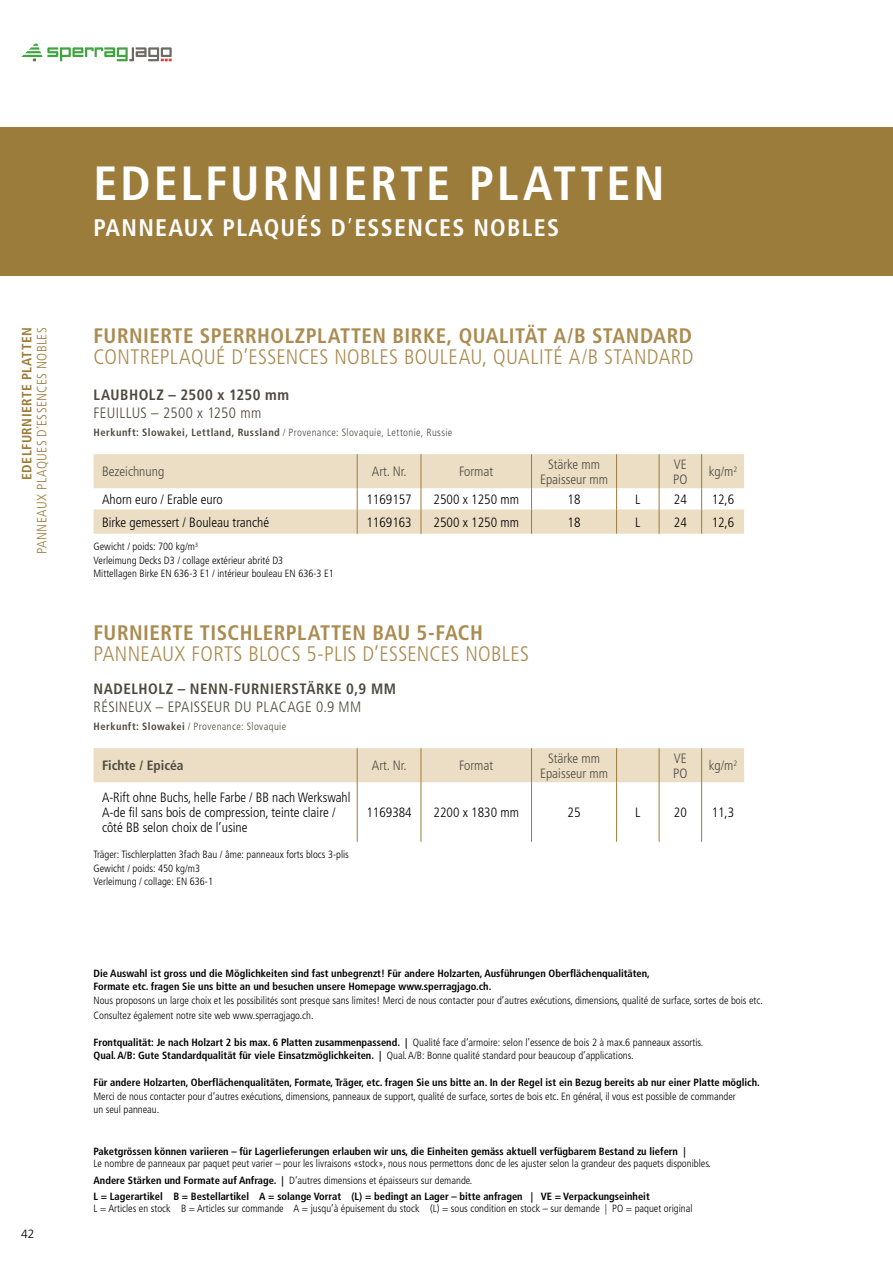
<style>
.page{position:relative;width:893px;height:1263px;background:#fff}
.page>*{position:absolute;margin:0;border:0;box-sizing:border-box;transform-origin:0 0}
.t1{font:700 condensed 48px "Frutiger LT Pro";letter-spacing:.065em;color:#fff}
.t2{font:700 condensed 24px "Frutiger LT Pro";letter-spacing:.055em;color:#fff}
.t3{font:300 condensed 21px "Frutiger LT Pro";letter-spacing:.015em;color:#aa8b50}
.t4{font:700 condensed 21px "Frutiger LT Pro";letter-spacing:.02em;color:#aa8b50}
.t5{font:700 condensed 15px "Frutiger LT Pro";letter-spacing:.03em;color:#4e4a40}
.t6{font:300 condensed 15px "Frutiger LT Pro";letter-spacing:.025em;color:#4e4a40}
.t7{font:300 condensed 13.5px/15px "Frutiger LT Pro";color:#000}
.t8{font:300 condensed 13.5px/15px "Frutiger LT Pro";color:#4e4a40;text-align:center}
.t9{font:300 condensed 13.5px "Frutiger LT Pro";letter-spacing:.03em;color:#9c7c3b}
.t10{font:700 condensed 13.5px "Frutiger LT Pro";letter-spacing:.035em;color:#9c7c3b}
.t11{font:700 condensed 13.5px "Frutiger LT Pro";color:#4e4a40}
.t12{font:300 12px "Frutiger LT Pro";color:#000}
.t13{font:300 condensed 10.5px/13.5px "Frutiger LT Pro";color:#000}
.t14{font:700 condensed 10.5px/13.5px "Frutiger LT Pro";color:#000}
.t15{font:300 condensed 10.5px "Frutiger LT Pro";letter-spacing:.035em;color:#4e4a40}
.s1{font-weight:300}
.s2{font-weight:700}
</style>
<div class="page">
<svg style="left:21px;top:44px;width:151px;height:17px"></svg>
<div style="left:0;top:128px;width:893px;height:148px;background:#9c7c3b"></div>
<svg style="left:94px;top:454px;width:650px;height:80px"></svg>
<div style="left:94px;top:748px;width:650px;height:34px;background:#ebdec5"></div>
<hr style="left:701px;top:782px;width:1px;height:60px;background:#9c7c3b">
<hr style="left:701px;top:748px;width:1px;height:34px;background:#9c7c3b">
<hr style="left:357px;top:748px;width:1px;height:34px;background:#9c7c3b">
<hr style="left:421px;top:748px;width:1px;height:34px;background:#9c7c3b">
<hr style="left:531px;top:748px;width:1px;height:34px;background:#9c7c3b">
<hr style="left:616px;top:748px;width:1px;height:34px;background:#9c7c3b">
<hr style="left:659px;top:748px;width:1px;height:34px;background:#9c7c3b">
<hr style="left:357px;top:782px;width:1px;height:60px;background:#9c7c3b">
<hr style="left:421px;top:782px;width:1px;height:60px;background:#9c7c3b">
<hr style="left:531px;top:782px;width:1px;height:60px;background:#9c7c3b">
<hr style="left:616px;top:782px;width:1px;height:60px;background:#9c7c3b">
<hr style="left:659px;top:782px;width:1px;height:60px;background:#9c7c3b">
<p class="t10" style="left:19px;top:480px;width:154px;rotate:-90deg">EDELFURNIERTE PLATTEN</p>
<p class="t9" style="left:34px;top:554px;width:228px;rotate:-90deg">PANNEAUX PLAQUES D´ESSENCES NOBLES</p>
<p class="t12" style="left:21px;top:1227px;width:15px">42</p>
<h1 class="t1" style="left:94px;top:155px;width:572px">EDELFURNIERTE PLATTEN</h1>
<h2 class="t2" style="left:94px;top:213px;width:467px">PANNEAUX PLAQUÉS D<span class="s1">’</span>ESSENCES NOBLES</h2>
<h3 class="t4" style="left:94px;top:323px;width:600px">FURNIERTE SPERRHOLZPLATTEN BIRKE, QUALITÄT A/B STANDARD</h3>
<h3 class="t3" style="left:94px;top:345px;width:601px">CONTREPLAQUÉ D’ESSENCES NOBLES BOULEAU, QUALITÉ A/B STANDARD</h3>
<h3 class="t5" style="left:94px;top:386px;width:197px">LAUBHOLZ – 2500 x 1250 mm</h3>
<h3 class="t6" style="left:94px;top:404px;width:169px">FEUILLUS – 2500 x 1250 mm</h3>
<p class="t15" style="left:94px;top:427px;width:360px"><span class="s2">Herkunft: Slowakei, Lettland, Russland</span> / Provenance: Slovaquie, Lettonie, Russie</p>
<p class="t8" style="left:102px;top:464px;width:64px">Bezeichnung</p>
<p class="t8" style="left:372px;top:464px;width:36px">Art. Nr.</p>
<p class="t8" style="left:459px;top:464px;width:36px">Format</p>
<p class="t8" style="left:540px;top:457px;width:70px">Stärke mm<br>Epaisseur mm</p>
<p class="t8" style="left:673px;top:457px;width:16px;text-align:left">VE<br>PO</p>
<p class="t8" style="left:709px;top:464px;width:30px">kg/m<sup>2</sup></p>
<p class="t7" style="left:102px;top:492px;width:122px">Ahorn euro / Erable euro</p>
<p class="t7" style="left:366px;top:492px;width:47px">1169157</p>
<p class="t7" style="left:434px;top:492px;width:87px">2500 x 1250 mm</p>
<p class="t7" style="left:568px;top:492px;width:14px">18</p>
<p class="t7" style="left:635px;top:492px;width:7px">L</p>
<p class="t7" style="left:674px;top:492px;width:14px">24</p>
<p class="t7" style="left:712px;top:492px;width:24px">12,6</p>
<p class="t7" style="left:102px;top:515px;width:169px">Birke gemessert / Bouleau tranché</p>
<p class="t7" style="left:366px;top:515px;width:47px">1169163</p>
<p class="t7" style="left:434px;top:515px;width:87px">2500 x 1250 mm</p>
<p class="t7" style="left:568px;top:515px;width:14px">18</p>
<p class="t7" style="left:635px;top:515px;width:7px">L</p>
<p class="t7" style="left:674px;top:515px;width:14px">24</p>
<p class="t7" style="left:712px;top:515px;width:24px">12,6</p>
<p class="t13" style="left:94px;top:540px;width:242px">Gewicht / poids: 700 kg/m<sup>3<br></sup>Verleimung Decks D3 / collage extérieur abrité D3<br>Mittellagen Birke EN 636-3 E1 / intérieur bouleau EN 636-3 E1</p>
<h3 class="t4" style="left:94px;top:620px;width:391px">FURNIERTE TISCHLERPLATTEN BAU 5-FACH</h3>
<h3 class="t3" style="left:94px;top:642px;width:437px">PANNEAUX FORTS BLOCS 5-PLIS D’ESSENCES NOBLES</h3>
<h3 class="t5" style="left:94px;top:680px;width:304px">NADELHOLZ – NENN-FURNIERSTÄRKE 0,9 MM</h3>
<h3 class="t6" style="left:94px;top:698px;width:269px">RÉSINEUX – EPAISSEUR DU PLACAGE 0.9 MM</h3>
<p class="t15" style="left:94px;top:720px;width:194px"><span class="s2">Herkunft: Slowakei</span> / Provenance: Slovaquie</p>
<p class="t11" style="left:102px;top:758px;width:83px">Fichte / Epicéa</p>
<p class="t8" style="left:372px;top:758px;width:36px">Art. Nr.</p>
<p class="t8" style="left:459px;top:758px;width:36px">Format</p>
<p class="t8" style="left:540px;top:751px;width:70px">Stärke mm<br>Epaisseur mm</p>
<p class="t8" style="left:673px;top:751px;width:16px;text-align:left">VE<br>PO</p>
<p class="t8" style="left:709px;top:758px;width:30px">kg/m<sup>2</sup></p>
<p class="t7" style="left:102px;top:790px;width:250px">A-Rift ohne Buchs, helle Farbe / BB nach Werkswahl<br>A-de fil sans bois de compression, teinte claire / côté BB selon choix de l’usine</p>
<p class="t7" style="left:366px;top:805px;width:47px">1169384</p>
<p class="t7" style="left:434px;top:805px;width:87px">2200 x 1830 mm</p>
<p class="t7" style="left:568px;top:805px;width:14px">25</p>
<p class="t7" style="left:635px;top:805px;width:7px">L</p>
<p class="t7" style="left:674px;top:805px;width:14px">20</p>
<p class="t7" style="left:712px;top:805px;width:24px">11,3</p>
<p class="t13" style="left:94px;top:848px;width:257px">Träger: Tischlerplatten 3fach Bau / âme: panneaux forts blocs 3-plis<br>Gewicht / poids: 450 kg/m3<br>Verleimung / collage: EN 636-1</p>
<p class="t14" style="left:94px;top:966px;width:558px">Die Auswahl ist gross und die Möglichkeiten sind fast unbegrenzt! Für andere Holzarten, Ausführungen Oberflächenqualitäten,<br>Formate etc. fragen Sie uns bitte an und besuchen unsere Homepage www.sperragjago.ch.</p>
<p class="t13" style="left:94px;top:993px;width:671px;line-height:15px">Nous proposons un large choix et les possibilités sont presque sans limites! Merci de nous contacter pour d’autres exécutions, dimensions, qualité de surface, sortes de bois etc.<br>Consultez également notre site web www.sperragjago.ch.</p>
<p class="t13" style="left:94px;top:1035px;width:611px"><span class="s2">Frontqualität: Je nach Holzart 2 bis max. 6 Platten zusammenpassend. |</span> Qualité face d’armoire: selon l’essence de bois 2 à max.6 panneaux assortis.<br><span class="s2">Qual. A/B: Gute Standardqualität für viele Einsatzmöglichkeiten. |</span> Qual. A/B: Bonne qualité standard pour beaucoup d’applications.</p>
<p class="t14" style="left:94px;top:1076px;width:668px">Für andere Holzarten, Oberflächenqualitäten, Formate, Träger, etc. fragen Sie uns bitte an. In der Regel ist ein Bezug bereits ab nur einer Platte möglich.</p>
<p class="t13" style="left:94px;top:1089px;width:644px">Merci de nous contacter pour d’autres exécutions, dimensions, panneaux de support, qualité de surface, sortes de bois etc. En général, il vous est possible de commander un seul panneau.</p>
<p class="t14" style="left:94px;top:1145px;width:594px">Paketgrössen können variieren – für Lagerlieferungen erlauben wir uns, die Einheiten gemäss aktuell verfügbarem Bestand zu liefern |</p>
<p class="t13" style="left:94px;top:1156px;width:619px;line-height:16.2px">Le nombre de panneaux par paquet peut varier – pour les livraisons «stock», nous nous permettons donc de les ajuster selon la grandeur des paquets disponibles.<br><span class="s2">Andere Stärken und Formate auf Anfrage. |</span> D’autres dimensions et épaisseurs sur demande.<br><span class="s2">L = Lagerartikel B = Bestellartikel A = solange Vorrat (L) = bedingt an Lager – bitte anfragen | VE = Verpackungseinheit</span></p>
<p class="t13" style="left:94px;top:1202px;width:600px">L = Articles en stock B = Articles sur commande A = jusqu’à épuisement du stock (L) = sous condition en stock – sur demande | PO = paquet original</p>
</div>
